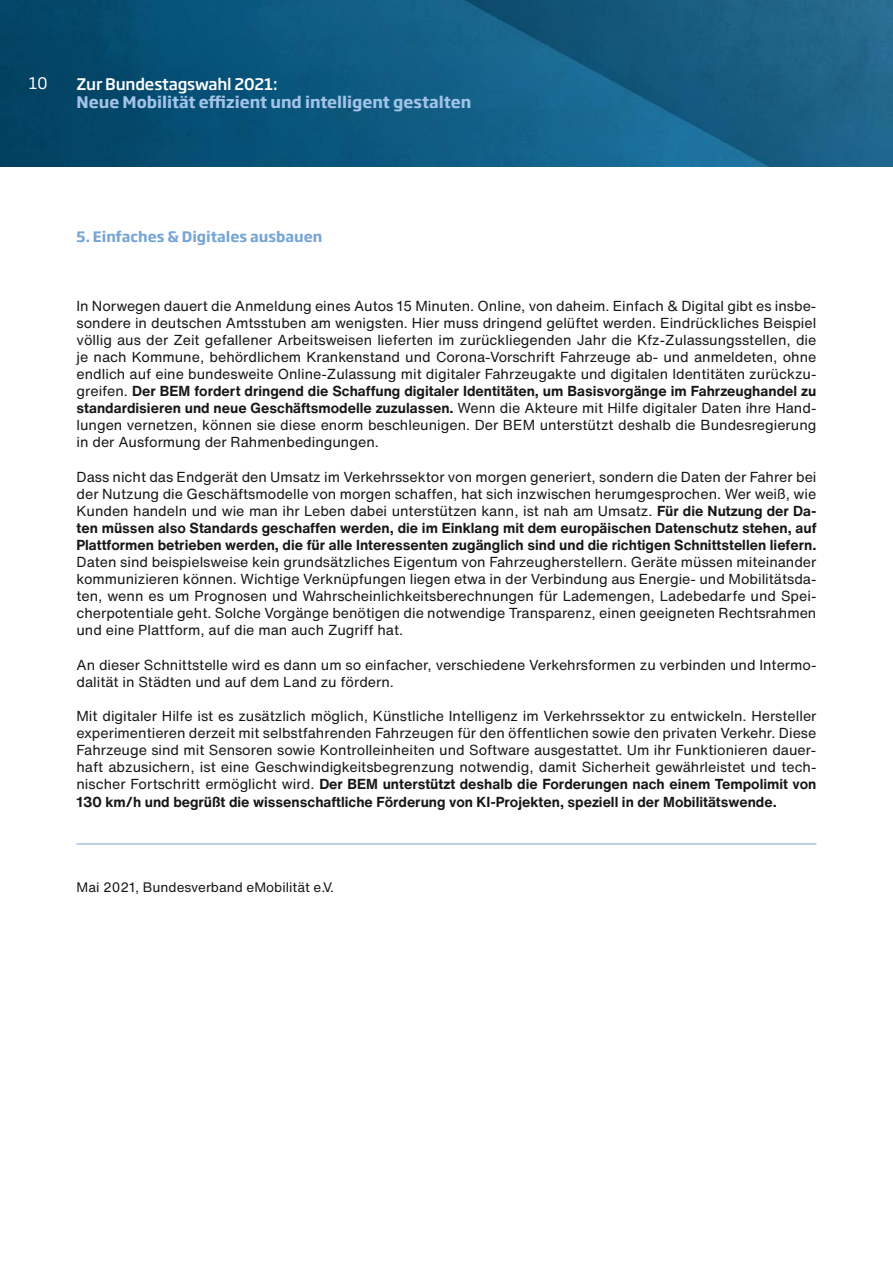
<style>
.page{position:relative;width:893px;height:1263px;background:#fff}
.page>*{position:absolute;margin:0;border:0;box-sizing:border-box;transform-origin:0 0}
.t1{font:700 15.75px "Soho Gothic Pro";color:#a3c3e7}
.t2{font:500 15.75px "Soho Gothic Pro";letter-spacing:-.01em;color:#fff}
.t3{font:15.75px "Soho Gothic Pro";color:#fff}
.t4{font:700 15px "Times";color:#fff}
.t5{font:14.25px/17.1px "Helvetica Now Text";color:#181716;text-align:justify}
.t6{font:700 14.25px "Soho Gothic Pro";color:#77a6d5}
.t7{font:13.5px "Helvetica Now Text";color:#181716}
.s1{font-family:"Times";font-size:15px}
.s2{font-weight:700}
</style>
<div class="page">
<img style="left:0;top:0;width:893px;height:167px">
<hr style="left:77px;top:843px;width:739px;height:1px;background:#77a6d5">
<p class="t2" style="left:77px;top:71px;width:203px">Zur Bundestagswahl 2021:</p>
<p class="t1" style="left:77px;top:90px;width:396px">Neue Mobilität effizient und intelligent gestalten</p>
<p class="t3" style="left:29px;top:71px;width:33px">10<span class="s1">07</span></p>
<p class="t4" style="left:87px;top:69px;width:55px">Kontakt</p>
<p class="t6" style="left:77px;top:225px;width:247px">5. Einfaches &amp; Digitales ausbauen</p>
<p class="t5" style="left:77px;top:297px;width:741px">In Norwegen dauert die Anmeldung eines Autos 15 Minuten. Online, von daheim. Einfach &amp; Digital gibt es insbe&shy;sondere in deutschen Amtsstuben am wenigsten. Hier muss dringend gelüftet werden. Eindrückliches Beispiel völlig aus der Zeit gefallener Arbeitsweisen lieferten im zurückliegenden Jahr die Kfz-Zulassungsstellen, die je nach Kommune, behördlichem Krankenstand und Corona-Vorschrift Fahrzeuge ab- und anmeldeten, ohne endlich auf eine bundesweite Online-Zulassung mit digitaler Fahrzeugakte und digitalen Identitäten zurückzu&shy;greifen. <span class="s2">Der BEM fordert dringend die Schaffung digitaler Identitäten, um Basisvorgänge im Fahrzeughandel zu standardisieren und neue Geschäftsmodelle zuzulassen.</span> Wenn die Akteure mit Hilfe digitaler Daten ihre Hand&shy;lungen vernetzen, können sie diese enorm beschleunigen. Der BEM unterstützt deshalb die Bundesregierung in der Ausformung der Rahmenbedingungen.</p>
<p class="t5" style="left:77px;top:468px;width:741px">Dass nicht das Endgerät den Umsatz im Verkehrssektor von morgen generiert, sondern die Daten der Fahrer bei der Nutzung die Geschäftsmodelle von morgen schaffen, hat sich inzwischen herumgesprochen. Wer weiß, wie Kunden handeln und wie man ihr Leben dabei unterstützen kann, ist nah am Umsatz. <span class="s2">Für die Nutzung der Da&shy;ten müssen also Standards geschaffen werden, die im Einklang mit dem europäischen Datenschutz stehen, auf Plattformen betrieben werden, die für alle Interessenten zugänglich sind und die richtigen Schnittstellen liefern.</span></p>
<p class="t5" style="left:77px;top:553px;width:741px">Daten sind beispielsweise kein grundsätzliches Eigentum von Fahrzeugherstellern. Geräte müssen miteinander kommunizieren können. Wichtige Verknüpfungen liegen etwa in der Verbindung aus Energie- und Mobilitätsda&shy;ten, wenn es um Prognosen und Wahrscheinlichkeitsberechnungen für Lademengen, Ladebedarfe und Spei&shy;cherpotentiale geht. Solche Vorgänge benötigen die notwendige Transparenz, einen geeigneten Rechtsrahmen und eine Plattform, auf die man auch Zugriff hat.</p>
<p class="t5" style="left:77px;top:656px;width:741px">An dieser Schnittstelle wird es dann um so einfacher, verschiedene Verkehrsformen zu verbinden und Intermo&shy;dalität in Städten und auf dem Land zu fördern.</p>
<p class="t5" style="left:77px;top:707px;width:741px">Mit digitaler Hilfe ist es zusätzlich möglich, Künstliche Intelligenz im Verkehrssektor zu entwickeln. Hersteller experimentieren derzeit mit selbstfahrenden Fahrzeugen für den öffentlichen sowie den privaten Verkehr. Diese Fahrzeuge sind mit Sensoren sowie Kontrolleinheiten und Software ausgestattet. Um ihr Funktionieren dauer&shy;haft abzusichern, ist eine Geschwindigkeitsbegrenzung notwendig, damit Sicherheit gewährleistet und tech&shy;nischer Fortschritt ermöglicht wird. <span class="s2">Der BEM unterstützt deshalb die Forderungen nach einem Tempolimit von 130 km/h und begrüßt die wissenschaftliche Förderung von KI-Projekten, speziell in der Mobilitätswende.</span></p>
<p class="t7" style="left:77px;top:877px;width:259px">Mai 2021, Bundesverband eMobilität e.V.</p>
</div>
